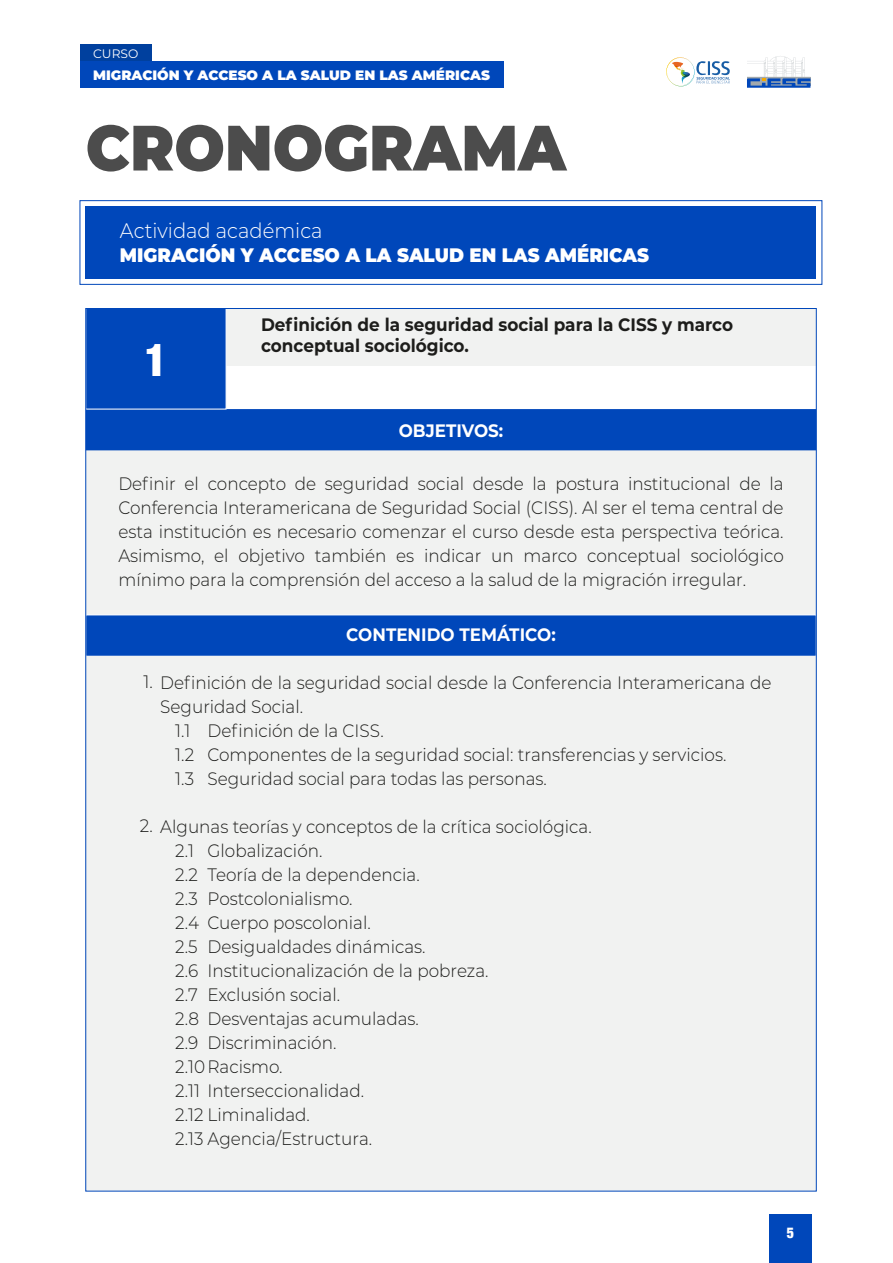
<style>
.page{position:relative;width:893px;height:1263px;background:#fff}
.page>*{position:absolute;margin:0;border:0;box-sizing:border-box;transform-origin:0 0}
.t1{font:900 63.9px "Montserrat";color:#4c4c4c;scale:.93 1}
.t2{font:900 condensed 45.45px "Helvetica Neue";color:#fff;scale:.93 1}
.t3{font:300 21px "Montserrat";color:#fff;scale:.93 1}
.t4{font:900 19.5px "Montserrat";color:#fff;scale:.93 1}
.t5{font:300 18px/24px "Montserrat";color:#1d1d1b;text-align:justify;scale:.94 1}
.t6{font:700 18px/21px "Montserrat";color:#1d1d1b;scale:.94 1}
.t7{font:700 18px "Montserrat";color:#fff;scale:.93 1}
.t8{font:900 condensed 15px "Helvetica Neue";color:#fff;scale:.93 1}
.t9{font:900 13.65px "Montserrat";color:#fff}
.t10{font:12.3px "Montserrat";color:#fff}
</style>
<div class="page">
<svg style="left:747px;top:56px;width:63px;height:32px"></svg>
<svg style="left:666px;top:57px;width:64px;height:29px"></svg>
<div style="left:86px;top:206px;width:730px;height:72px;background:#0047ba"></div>
<div style="left:80px;top:200px;width:742px;height:85px;border:1px solid #0047ba"></div>
<div style="left:87px;top:450px;width:728px;height:164px;background:#f1f2f1"></div>
<div style="left:87px;top:409px;width:728px;height:41px;background:#0047ba"></div>
<div style="left:226px;top:308px;width:590px;height:58px;background:#f1f2f1"></div>
<div style="left:85px;top:308px;width:141px;height:101px;background:#0047ba"></div>
<div style="left:87px;top:615px;width:728px;height:41px;background:#0047ba"></div>
<div style="left:86px;top:656px;width:730px;height:535px;background:#f1f2f1"></div>
<div style="left:769px;top:1215px;width:43px;height:48px;background:#0047ba"></div>
<div style="left:80px;top:44px;width:71px;height:19px;background:#00409e"></div>
<div style="left:80px;top:62px;width:423px;height:26px;background:#0047ba"></div>
<p class="t10" style="left:93px;top:45px;width:47px">CURSO</p>
<p class="t9" style="left:93px;top:65px;width:398px">MIGRACIÓN Y ACCESO A LA SALUD EN LAS AMÉRICAS</p>
<h1 class="t1" style="left:86px;top:100px;width:518px">CRONOGRAMA</h1>
<p class="t3" style="left:120px;top:216px;width:219px">Actividad académica</p>
<p class="t4" style="left:120px;top:240px;width:571px">MIGRACIÓN Y ACCESO A LA SALUD EN LAS AMÉRICAS</p>
<h2 class="t2" style="left:145px;top:323px;width:25px">1</h2>
<p class="t6" style="left:261px;top:313px;width:504px">Definición de la seguridad social para la CISS y marco conceptual sociológico.</p>
<p class="t7" style="left:399px;top:418px;width:114px">OBJETIVOS:</p>
<p class="t5" style="left:118px;top:471px;width:709px">Definir el concepto de seguridad social desde la postura institucional de la Conferencia Interamericana de Seguridad Social (CISS). Al ser el tema central de esta institución es necesario comenzar el curso desde esta perspectiva teórica.<br>Asimismo, el objetivo también es indicar un marco conceptual sociológico mínimo para la comprensión del acceso a la salud de la migración irregular.</p>
<p class="t7" style="left:346px;top:622px;width:227px">CONTENIDO TEMÁTICO:</p>
<p class="t5" style="left:144px;top:669px;width:670px">1. Definición de la seguridad social desde la Conferencia Interamericana de</p>
<p class="t5" style="left:160px;top:693px;width:153px">Seguridad Social.</p>
<p class="t5" style="left:175px;top:717px;width:223px">1.1 Definición de la CISS.</p>
<p class="t5" style="left:175px;top:741px;width:588px">1.2 Componentes de la seguridad social: transferencias y servicios.</p>
<p class="t5" style="left:175px;top:765px;width:397px">1.3 Seguridad social para todas las personas.</p>
<p class="t5" style="left:175px;top:813px;width:444px;text-align:left;text-indent:-35px">2. Algunas teorías y conceptos de la crítica sociológica.<br>2.1 Globalización.<br>2.2 Teoría de la dependencia.<br>2.3 Postcolonialismo.<br>2.4 Cuerpo poscolonial.<br>2.5 Desigualdades dinámicas.<br>2.6 Institucionalización de la pobreza.<br>2.7 Exclusión social.<br>2.8 Desventajas acumuladas.<br>2.9 Discriminación.<br>2.10Racismo.<br>2.11 Interseccionalidad.<br>2.12 Liminalidad.<br>2.13 Agencia/Estructura.</p>
<p class="t8" style="left:787px;top:1220px;width:9px">5</p>
</div>
